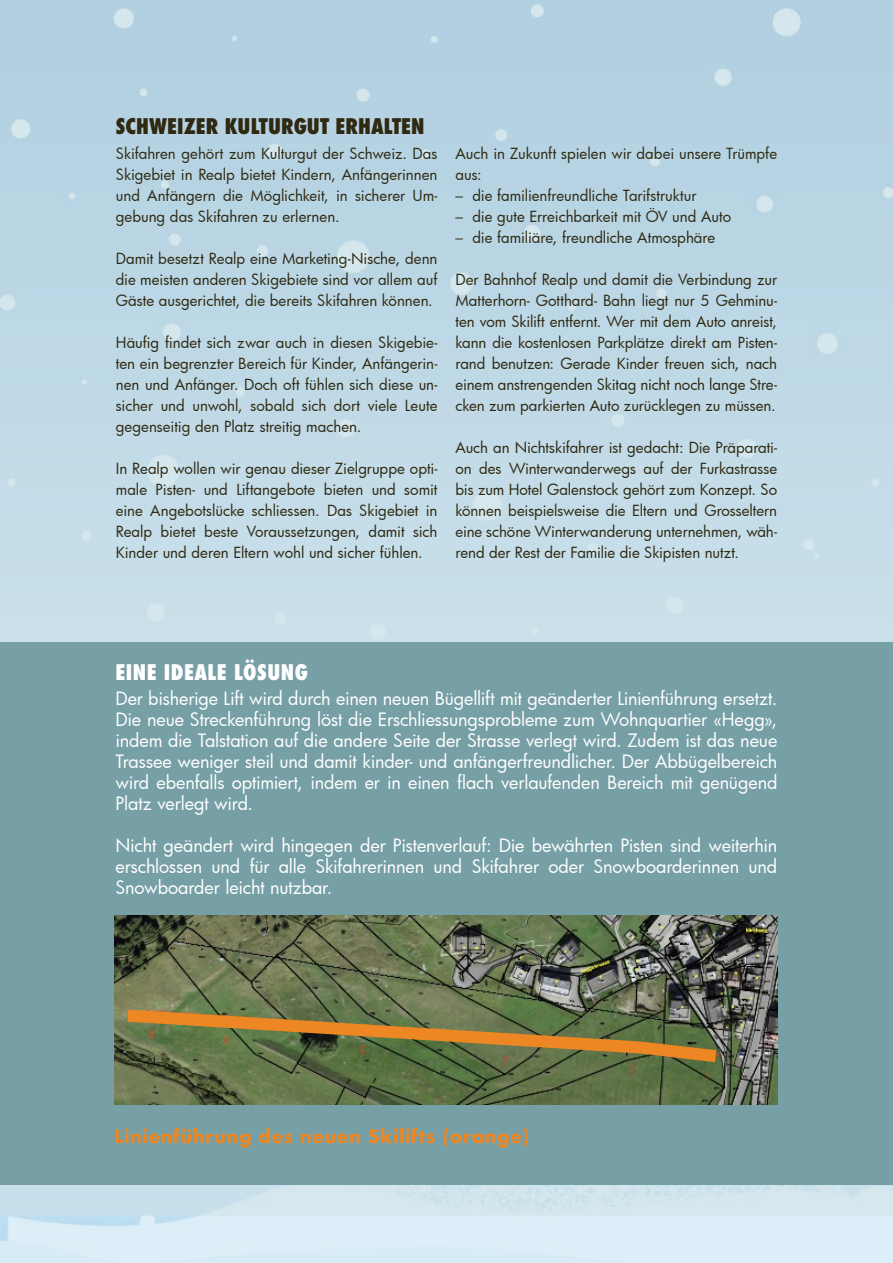
<style>
.page{position:relative;width:893px;height:1263px;background:#fff}
.page>*{position:absolute;margin:0;border:0;box-sizing:border-box;transform-origin:0 0}
.t1{font:800 condensed 21px "Futura";letter-spacing:.005em;color:#2f2912}
.t2{font:800 condensed 21px "Futura";letter-spacing:.025em;color:#fff}
.t3{font:18px/21px "Futura";letter-spacing:-.01em;color:#fff;text-align:justify}
.t4{font:700 18px "Futura";letter-spacing:.025em;color:#ec8723}
.t5{font:15px/21px "Futura";letter-spacing:-.005em;color:#2f2912;text-align:justify}
</style>
<div class="page">
<div style="left:0;top:0;width:893px;height:1216px;background:#bed8e6"></div>
<div style="left:0;top:642px;width:893px;height:542px;background:#779fa6"></div>
<img style="left:114px;top:915px;width:663px;height:189px">
<svg style="left:115px;top:1003px;width:614px;height:66px;background:#757241"></svg>
<h1 class="t1" style="left:116px;top:111px;width:310px">SCHWEIZER KULTURGUT ERHALTEN</h1>
<p class="t5" style="left:116px;top:143px;width:323px">Skifahren gehört zum Kulturgut der Schweiz. Das Skigebiet in Realp bietet Kindern, Anfängerinnen und Anfängern die Möglichkeit, in sicherer Um&shy;gebung das Skifahren zu erlernen.</p>
<p class="t5" style="left:116px;top:248px;width:323px">Damit besetzt Realp eine Marketing-Nische, denn die meisten anderen Skigebiete sind vor allem auf Gäste ausgerichtet, die bereits Skifahren können.</p>
<p class="t5" style="left:116px;top:332px;width:323px">Häufig findet sich zwar auch in diesen Skigebie&shy;ten ein begrenzter Bereich für Kinder, Anfängerin&shy;nen und Anfänger. Doch oft fühlen sich diese un&shy;sicher und unwohl, sobald sich dort viele Leute gegenseitig den Platz streitig machen.</p>
<p class="t5" style="left:116px;top:458px;width:323px">In Realp wollen wir genau dieser Zielgruppe opti&shy;male Pisten- und Liftangebote bieten und somit eine Angebotslücke schliessen. Das Skigebiet in Realp bietet beste Voraussetzungen, damit sich Kinder und deren Eltern wohl und sicher fühlen.</p>
<p class="t5" style="left:455px;top:143px;width:323px">Auch in Zukunft spielen wir dabei unsere Trümpfe aus:</p>
<p class="t5" style="left:455px;top:185px;width:242px">– die familienfreundliche Tarifstruktur</p>
<p class="t5" style="left:455px;top:206px;width:277px">– die gute Erreichbarkeit mit ÖV und Auto</p>
<p class="t5" style="left:455px;top:227px;width:261px">– die familiäre, freundliche Atmosphäre</p>
<p class="t5" style="left:455px;top:269px;width:323px">Der Bahnhof Realp und damit die Verbindung zur Matterhorn- Gotthard- Bahn liegt nur 5 Gehminu&shy;ten vom Skilift entfernt. Wer mit dem Auto anreist, kann die kostenlosen Parkplätze direkt am Pisten&shy;rand benutzen: Gerade Kinder freuen sich, nach einem anstrengenden Skitag nicht noch lange Stre&shy;cken zum parkierten Auto zurücklegen zu müssen.</p>
<p class="t5" style="left:455px;top:437px;width:323px">Auch an Nichtskifahrer ist gedacht: Die Präparati&shy;on des Winterwanderwegs auf der Furkastrasse bis zum Hotel Galenstock gehört zum Konzept. So können beispielsweise die Eltern und Grosseltern eine schöne Winterwanderung unternehmen, wäh&shy;rend der Rest der Familie die Skipisten nutzt.</p>
<h1 class="t2" style="left:115px;top:657px;width:194px">EINE IDEALE LÖSUNG</h1>
<p class="t3" style="left:115px;top:688px;width:663px">Der bisherige Lift wird durch einen neuen Bügellift mit geänderter Linienführung ersetzt.<br>Die neue Streckenführung löst die Erschliessungsprobleme zum Wohnquartier «Hegg», indem die Talstation auf die andere Seite der Strasse verlegt wird. Zudem ist das neue Trassee weniger steil und damit kinder- und anfängerfreundlicher. Der Abbügelbereich wird ebenfalls optimiert, indem er in einen flach verlaufenden Bereich mit genügend Platz verlegt wird.</p>
<p class="t3" style="left:115px;top:835px;width:663px">Nicht geändert wird hingegen der Pistenverlauf: Die bewährten Pisten sind weiterhin erschlossen und für alle Skifahrerinnen und Skifahrer oder Snowboarderinnen und Snowboarder leicht nutzbar.</p>
<p class="t4" style="left:114px;top:1123px;width:417px">Linienführung des neuen Skilifts (orange)</p>
</div>
